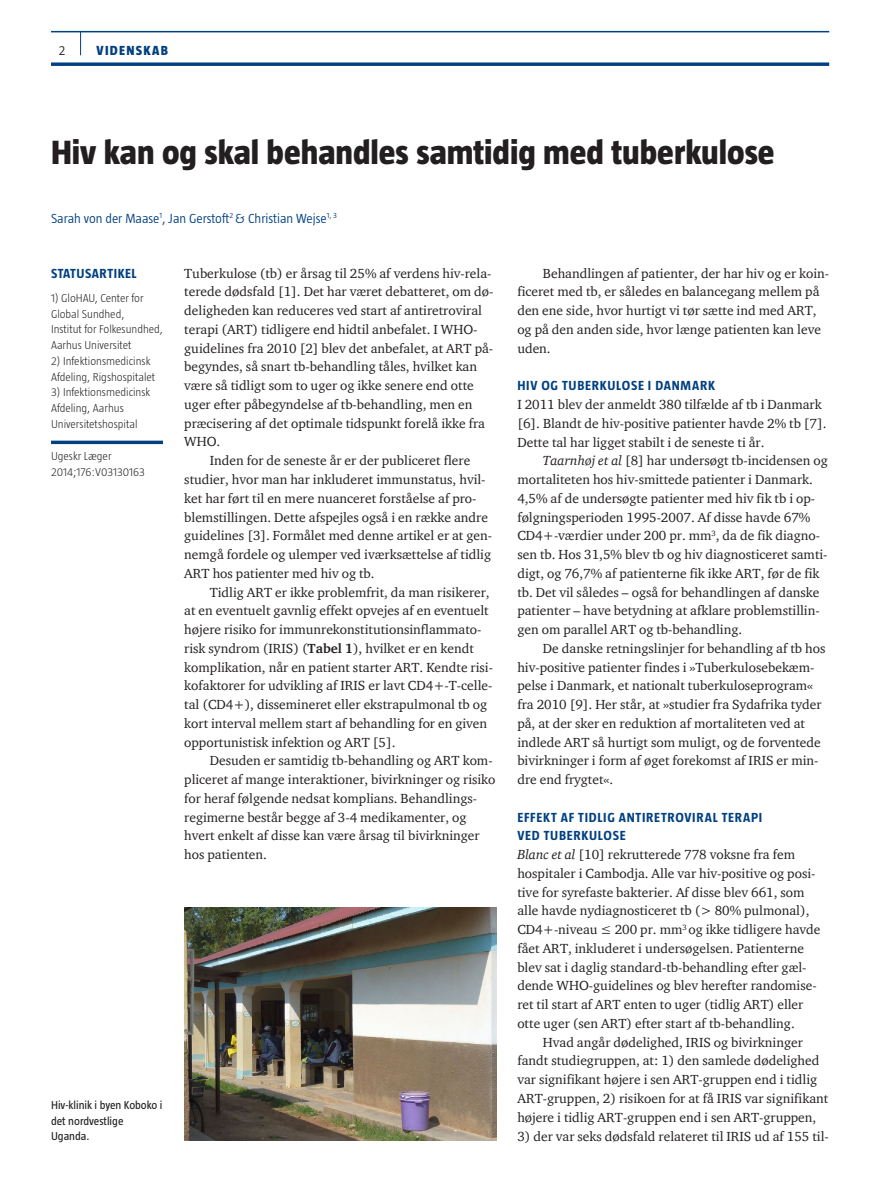
<style>
.page{position:relative;width:893px;height:1191px;background:#fff}
.page>*{position:absolute;margin:0;border:0;box-sizing:border-box;transform-origin:0 0}
.t1{font:800 34.5px "Taz";color:#231f20}
.t2{font:13.5px/18.8px "ITC Charter Com";color:#231f20}
.t3{font:700 13.5px/18.8px "Taz";letter-spacing:.05em;color:#014081}
.t4{font:300 13.5px "Taz";color:#014081}
.t5{font:800 13.5px "Taz";letter-spacing:.095em;color:#014081}
.t6{font:300 13.5px "Taz";color:#231f20}
.t7{font:300 11.7px/15.8px "Taz";color:#231f20}
.t8{font:11.7px/15.8px "Taz";color:#231f20}
.s1{font-weight:700}
.s2{font-style:italic}
</style>
<div class="page">
<hr style="left:51px;top:31px;width:778px;height:1px;background:#014081">
<svg style="left:51px;top:62px;width:778px;height:4px;background:#235991"></svg>
<svg style="left:80px;top:32px;width:1px;height:23px"></svg>
<svg style="left:51px;top:440px;width:112px;height:4px"></svg>
<img style="left:184px;top:907px;width:312px;height:233px">
<p class="t6" style="left:59px;top:43px;width:8px">2</p>
<p class="t5" style="left:97px;top:43px;width:73px">VIDENSKAB</p>
<h1 class="t1" style="left:51px;top:133px;width:725px">Hiv kan og skal behandles samtidig med tuberkulose</h1>
<p class="t4" style="left:51px;top:210px;width:287px">Sarah von der Maase<sup>1</sup>, Jan Gerstoft<sup>2</sup> &amp; Christian Wejse<sup>1,</sup> <sup>3</sup></p>
<p class="t3" style="left:51px;top:263px;width:87px">STATUSARTIKEL</p>
<p class="t7" style="left:51px;top:290px;width:113px">1) GloHAU, Center for<br>Global Sundhed,<br>Institut for Folkesundhed,<br>Aarhus Universitet</p>
<p class="t7" style="left:51px;top:353px;width:106px">2) Infektionsmedicinsk<br>Afdeling, Rigshospitalet</p>
<p class="t7" style="left:51px;top:384px;width:101px">3) Infektionsmedicinsk<br>Afdeling, Aarhus<br>Universitetshospital</p>
<p class="t7" style="left:51px;top:448px;width:95px">Ugeskr Læger<br>2014;176:V03130163</p>
<p class="t2" style="left:184px;top:263px;width:309px">Tuberkulose (tb) er årsag til 25% af verdens hiv-rela-</p>
<p class="t2" style="left:184px;top:282px;width:311px">terede dødsfald [1]. Det har været debatteret, om dø-</p>
<p class="t2" style="left:184px;top:301px;width:299px">deligheden kan reduceres ved start af antiretroviral</p>
<p class="t2" style="left:184px;top:320px;width:295px">terapi (ART) tidligere end hidtil anbefalet. I WHO-</p>
<p class="t2" style="left:184px;top:338px;width:310px">guidelines fra 2010 [2] blev det anbefalet, at ART på-</p>
<p class="t2" style="left:184px;top:357px;width:294px">begyndes, så snart tb-behandling tåles, hvilket kan</p>
<p class="t2" style="left:184px;top:376px;width:291px">være så tidligt som to uger og ikke senere end otte</p>
<p class="t2" style="left:184px;top:395px;width:290px">uger efter påbegyndelse af tb-behandling, men en</p>
<p class="t2" style="left:184px;top:413px;width:302px">præcisering af det optimale tidspunkt forelå ikke fra</p>
<p class="t2" style="left:184px;top:432px;width:38px">WHO.</p>
<p class="t2" style="left:210px;top:451px;width:262px">Inden for de seneste år er der publiceret flere</p>
<p class="t2" style="left:184px;top:470px;width:303px">studier, hvor man har inkluderet immunstatus, hvil-</p>
<p class="t2" style="left:184px;top:488px;width:294px">ket har ført til en mere nuanceret forståelse af pro-</p>
<p class="t2" style="left:184px;top:507px;width:305px">blemstillingen. Dette afspejles også i en række andre</p>
<p class="t2" style="left:184px;top:526px;width:309px">guidelines [3]. Formålet med denne artikel er at gen-</p>
<p class="t2" style="left:184px;top:545px;width:308px">nemgå fordele og ulemper ved iværksættelse af tidlig</p>
<p class="t2" style="left:184px;top:563px;width:192px">ART hos patienter med hiv og tb.</p>
<p class="t2" style="left:210px;top:582px;width:281px">Tidlig ART er ikke problemfrit, da man risikerer,</p>
<p class="t2" style="left:184px;top:601px;width:306px">at en eventuelt gavnlig effekt opvejes af en eventuelt</p>
<p class="t2" style="left:184px;top:620px;width:299px">højere risiko for immunrekonstitutionsinflammato-</p>
<p class="t2" style="left:184px;top:638px;width:291px">risk syndrom (IRIS) (<span class="s1">Tabel 1</span>), hvilket er en kendt</p>
<p class="t2" style="left:184px;top:657px;width:310px">komplikation, når en patient starter ART. Kendte risi-</p>
<p class="t2" style="left:184px;top:676px;width:308px">kofaktorer for udvikling af IRIS er lavt CD4+-T-celle-</p>
<p class="t2" style="left:184px;top:695px;width:304px">tal (CD4+), dissemineret eller ekstrapulmonal tb og</p>
<p class="t2" style="left:184px;top:713px;width:304px">kort interval mellem start af behandling for en given</p>
<p class="t2" style="left:184px;top:732px;width:213px">opportunistisk infektion og ART [5].</p>
<p class="t2" style="left:210px;top:751px;width:284px">Desuden er samtidig tb-behandling og ART kom-</p>
<p class="t2" style="left:184px;top:770px;width:313px">pliceret af mange interaktioner, bivirkninger og risiko</p>
<p class="t2" style="left:184px;top:788px;width:293px">for heraf følgende nedsat komplians. Behandlings-</p>
<p class="t2" style="left:184px;top:807px;width:284px">regimerne består begge af 3-4 medikamenter, og</p>
<p class="t2" style="left:184px;top:826px;width:297px">hvert enkelt af disse kan være årsag til bivirkninger</p>
<p class="t2" style="left:184px;top:845px;width:84px">hos patienten.</p>
<p class="t8" style="left:51px;top:1097px;width:113px">Hiv-klinik i byen Koboko i det nordvestlige<br>Uganda.</p>
<p class="t2" style="left:517px;top:263px;width:313px;text-indent:26px">Behandlingen af patienter, der har hiv og er koin&shy;ficeret med tb, er således en balancegang mellem på den ene side, hvor hurtigt vi tør sætte ind med ART, og på den anden side, hvor længe patienten kan leve uden.</p>
<p class="t3" style="left:517px;top:376px;width:199px">HIV OG TUBERKULOSE I DANMARK</p>
<p class="t2" style="left:517px;top:395px;width:311px">I 2011 blev der anmeldt 380 tilfælde af tb i Danmark [6]. Blandt de hiv-positive patienter havde 2% tb [7].<br>Dette tal har ligget stabilt i de seneste ti år.</p>
<p class="t2" style="left:517px;top:451px;width:312px;text-indent:26px"><span class="s2">Taarnhøj et al</span> [8] har undersøgt tb-incidensen og mortaliteten hos hiv-smittede patienter i Danmark.<br>4,5% af de undersøgte patienter med hiv fik tb i op&shy;følgningsperioden 1995-2007. Af disse havde 67% CD4+-værdier under 200 pr. mm<sup>3</sup>, da de fik diagno&shy;sen tb. Hos 31,5% blev tb og hiv diagnosticeret samti&shy;digt, og 76,7% af patienterne fik ikke ART, før de fik tb. Det vil således – også for behandlingen af danske patienter – have betydning at afklare problemstillin&shy;gen om parallel ART og tb-behandling.</p>
<p class="t2" style="left:517px;top:638px;width:310px;text-indent:26px">De danske retningslinjer for behandling af tb hos hiv-positive patienter findes i »Tuberkulosebekæm&shy;pelse i Danmark, et nationalt tuberkuloseprogram« fra 2010 [9]. Her står, at »studier fra Sydafrika tyder på, at der sker en reduktion af mortaliteten ved at indlede ART så hurtigt som muligt, og de forventede bivirkninger i form af øget forekomst af IRIS er min&shy;dre end frygtet«.</p>
<p class="t3" style="left:517px;top:807px;width:246px">EFFEKT AF TIDLIG ANTIRETROVIRAL TERAPI<br>VED TUBERKULOSE</p>
<p class="t2" style="left:517px;top:845px;width:305px"><span class="s2">Blanc et al</span> [10] rekrutterede 778 voksne fra fem hospitaler i Cambodja. Alle var hiv-positive og posi&shy;tive for syrefaste bakterier. Af disse blev 661, som alle havde nydiagnosticeret tb (&gt; 80% pulmonal), CD4+-niveau ≤ 200 pr. mm<sup>3</sup> og ikke tidligere havde fået ART, inkluderet i undersøgelsen. Patienterne blev sat i daglig standard-tb-behandling efter gæl&shy;dende WHO-guidelines og blev herefter randomise&shy;ret til start af ART enten to uger (tidlig ART) eller otte uger (sen ART) efter start af tb-behandling.</p>
<p class="t2" style="left:517px;top:1032px;width:312px;text-indent:26px">Hvad angår dødelighed, IRIS og bivirkninger fandt studiegruppen, at: 1) den samlede dødelighed var signifikant højere i sen ART-gruppen end i tidlig ART-gruppen, 2) risikoen for at få IRIS var signifikant højere i tidlig ART-gruppen end i sen ART-gruppen,</p>
<p class="t2" style="left:517px;top:1126px;width:313px">3) der var seks dødsfald relateret til IRIS ud af 155 til-</p>
</div>
